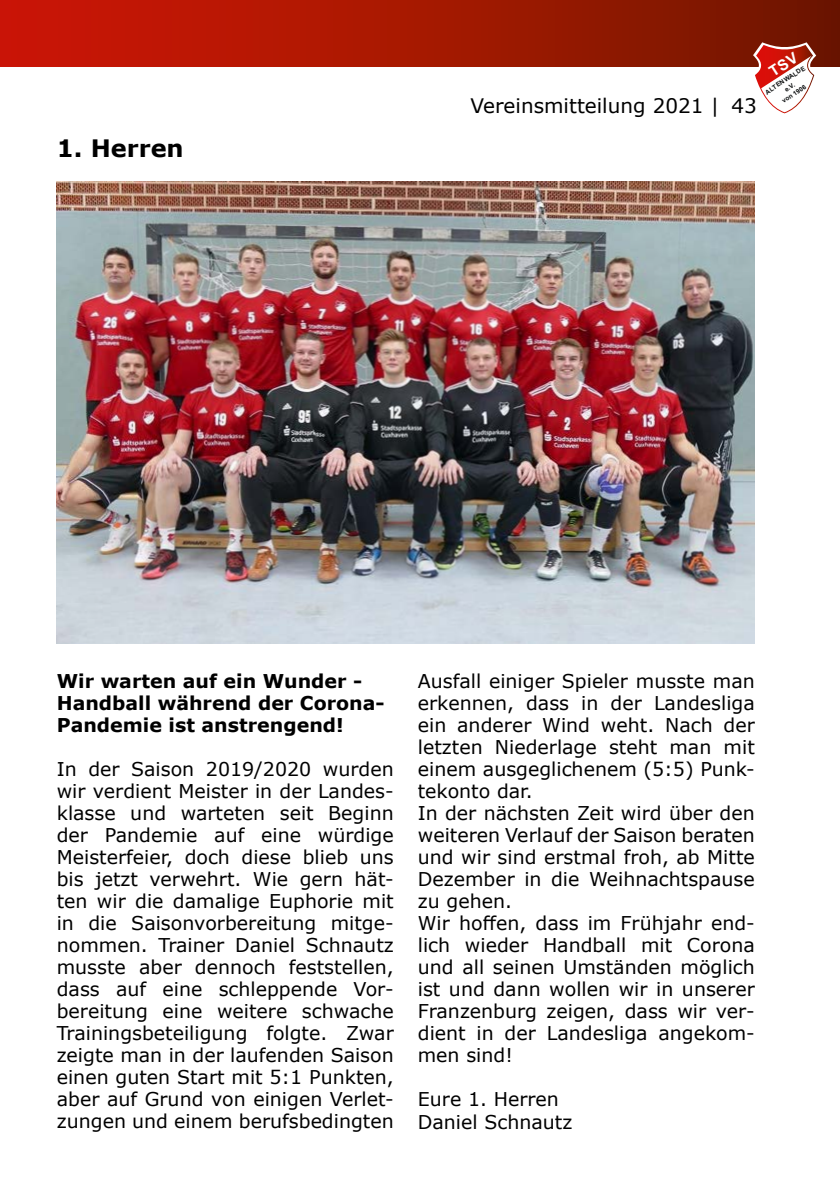
<style>
.page{position:relative;width:840px;height:1191px;background:#fff}
.page>*{position:absolute;margin:0;border:0;box-sizing:border-box;transform-origin:0 0}
.t1{font:700 24px "Verdana";color:#000}
.t2{font:20px "Verdana";color:#000}
.t3{font:19px/22px "Verdana";color:#000}
.t4{font:700 19px/22px "Verdana";color:#000}
.t5{font:700 6.4px/8.2px "Arial";color:#0e1011;text-align:center}
</style>
<div class="page">
<div style="left:0;top:0;width:839px;height:67px;background:linear-gradient(to right,#d21705,#721700)"></div>
<img style="left:57px;top:182px;width:697px;height:462px">
<svg style="left:752px;top:42px;width:63px;height:71px"></svg>
<p class="t1" style="left:57px;top:131px;width:128px">1. Herren</p>
<p class="t2" style="left:470px;top:92px;width:288px">Vereinsmitteilung 2021 | 43</p>
<p class="t5" style="left:763px;top:89px;width:48px;rotate:-33deg">ALTENWALDE e.V.<br>von 1906</p>
<p class="t4" style="left:57px;top:670px;width:329px">Wir warten auf ein Wunder -<br>Handball während der Corona-<br>Pandemie ist anstrengend!</p>
<p class="t3" style="left:57px;top:758px;width:338px;text-align:justify">In der Saison 2019/2020 wurden wir verdient Meister in der Landes&shy;klasse und warteten seit Beginn der Pandemie auf eine würdige Meisterfeier, doch diese blieb uns bis jetzt verwehrt. Wie gern hät&shy;ten wir die damalige Euphorie mit in die Saisonvorbereitung mitge&shy;nommen. Trainer Daniel Schnautz musste aber dennoch feststellen, dass auf eine schleppende Vor&shy;bereitung eine weitere schwache Trainingsbeteiligung folgte. Zwar zeigte man in der laufenden Saison einen guten Start mit 5:1 Punkten, aber auf Grund von einigen Verlet&shy;zungen und einem berufsbedingten</p>
<p class="t3" style="left:417px;top:670px;width:338px">Ausfall einiger Spieler musste man erkennen, dass in der Landesliga ein anderer Wind weht. Nach der letzten Niederlage steht man mit einem ausgeglichenem (5:5) Punk&shy;tekonto dar.<br>In der nächsten Zeit wird über den weiteren Verlauf der Saison beraten und wir sind erstmal froh, ab Mitte<br>Dezember in die Weihnachtspause zu gehen.<br>Wir hoffen, dass im Frühjahr end&shy;lich wieder Handball mit Corona und all seinen Umständen möglich ist und dann wollen wir in unserer<br>Franzenburg zeigen, dass wir ver&shy;dient in der Landesliga angekom&shy;men sind!</p>
<p class="t3" style="left:417px;top:1088px;width:156px">Eure 1. Herren<br>Daniel Schnautz</p>
</div>
